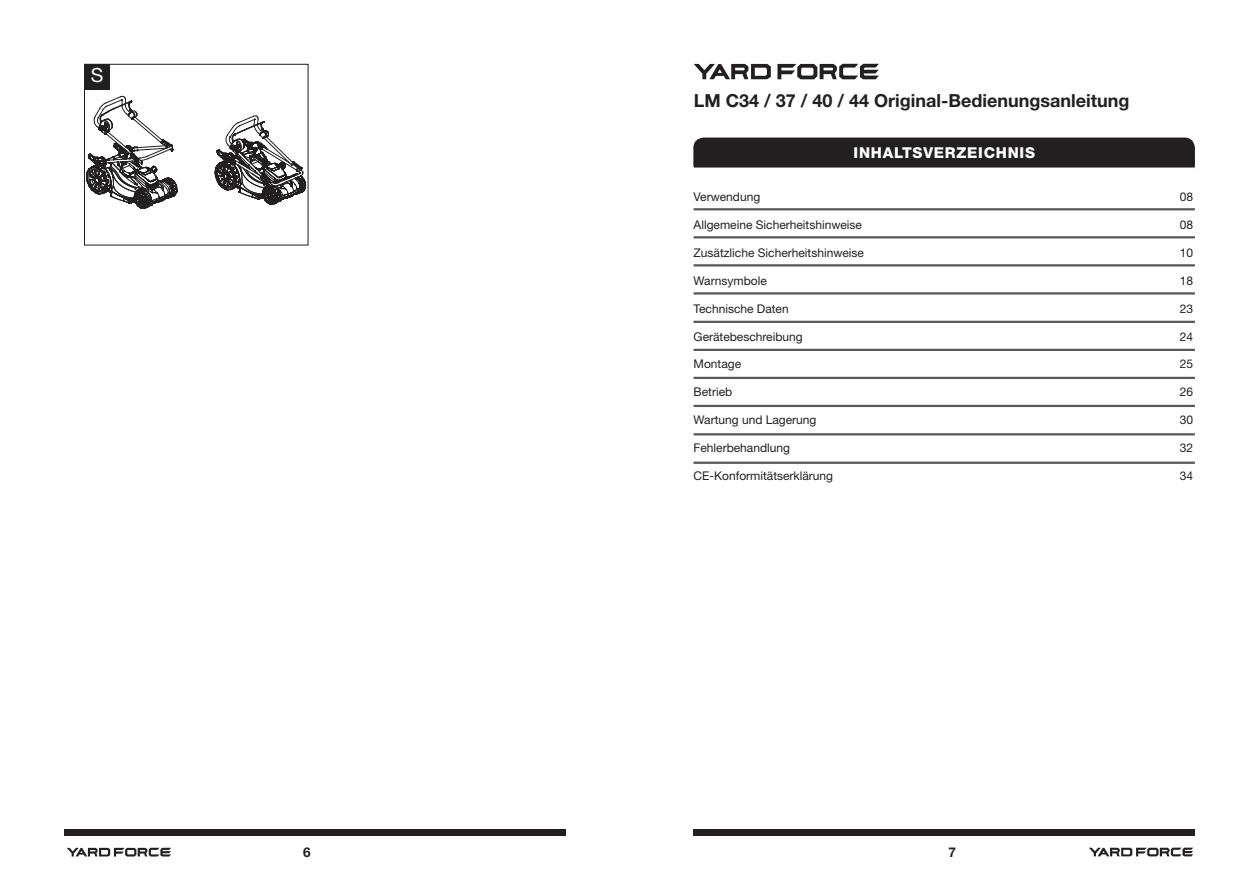
<style>
.page{position:relative;width:1259px;height:893px;background:#fff}
.page>*{position:absolute;margin:0;border:0;box-sizing:border-box;transform-origin:0 0}
.t1{font:19.5px "Helvetica Neue LT Std";color:#fff}
.t2{font:700 18px "Helvetica Neue LT Pro";color:#231f20}
.t3{font:800 15px "Helvetica Neue LT Pro";letter-spacing:.05em;color:#fff}
.t4{font:700 13.5px "Helvetica Neue LT Pro";color:#231f20}
.t5{font:12px "Helvetica Neue LT Std";color:#231f20}
</style>
<div class="page">
<div style="left:64px;top:829px;width:502px;height:7px;background:#231f20"></div>
<div style="left:693px;top:829px;width:502px;height:6px;background:#231f20"></div>
<svg style="left:67px;top:848px;width:104px;height:8px"></svg>
<svg style="left:1089px;top:848px;width:104px;height:8px"></svg>
<svg style="left:777px;top:64px;width:102px;height:15px"></svg>
<svg style="left:694px;top:64px;width:77px;height:15px"></svg>
<div style="left:84px;top:64px;width:26px;height:26px;background:#231f20"></div>
<div style="left:84px;top:64px;width:224px;height:181px;border:1px solid #231f20"></div>
<svg style="left:693px;top:138px;width:502px;height:31px;background:#2e2a2b"></svg>
<hr style="left:693px;top:208px;width:502px;height:2px;background:#57585a">
<hr style="left:693px;top:292px;width:502px;height:3px;background:#57585a">
<hr style="left:693px;top:264px;width:502px;height:2px;background:#57585a">
<hr style="left:693px;top:236px;width:502px;height:2px;background:#57585a">
<hr style="left:693px;top:321px;width:502px;height:2px;background:#57585a">
<hr style="left:693px;top:349px;width:502px;height:2px;background:#57585a">
<hr style="left:693px;top:377px;width:502px;height:2px;background:#57585a">
<hr style="left:693px;top:405px;width:502px;height:2px;background:#57585a">
<hr style="left:693px;top:433px;width:502px;height:2px;background:#57585a">
<hr style="left:693px;top:462px;width:502px;height:2px;background:#57585a">
<svg style="left:86px;top:96px;width:220px;height:113px"></svg>
<p class="t1" style="left:91px;top:64px;width:14px">S</p>
<p class="t2" style="left:693px;top:89px;width:437px">LM C34 / 37 / 40 / 44 Original-Bedienungsanleitung</p>
<p class="t3" style="left:853px;top:144px;width:183px">INHALTSVERZEICHNIS</p>
<p class="t5" style="left:693px;top:190px;width:68px">Verwendung</p>
<p class="t5" style="left:1179px;top:190px;width:15px">08</p>
<p class="t5" style="left:693px;top:218px;width:170px">Allgemeine Sicherheitshinweise</p>
<p class="t5" style="left:1179px;top:218px;width:15px">08</p>
<p class="t5" style="left:693px;top:245px;width:172px">Zusätzliche Sicherheitshinweise</p>
<p class="t5" style="left:1179px;top:245px;width:15px">10</p>
<p class="t5" style="left:693px;top:273px;width:75px">Warnsymbole</p>
<p class="t5" style="left:1179px;top:273px;width:15px">18</p>
<p class="t5" style="left:693px;top:301px;width:97px">Technische Daten</p>
<p class="t5" style="left:1179px;top:301px;width:15px">23</p>
<p class="t5" style="left:693px;top:329px;width:111px">Gerätebeschreibung</p>
<p class="t5" style="left:1179px;top:329px;width:15px">24</p>
<p class="t5" style="left:693px;top:357px;width:49px">Montage</p>
<p class="t5" style="left:1179px;top:357px;width:15px">25</p>
<p class="t5" style="left:693px;top:385px;width:40px">Betrieb</p>
<p class="t5" style="left:1179px;top:385px;width:15px">26</p>
<p class="t5" style="left:693px;top:413px;width:124px">Wartung und Lagerung</p>
<p class="t5" style="left:1179px;top:413px;width:15px">30</p>
<p class="t5" style="left:693px;top:441px;width:98px">Fehlerbehandlung</p>
<p class="t5" style="left:1179px;top:441px;width:15px">32</p>
<p class="t5" style="left:693px;top:469px;width:141px">CE-Konformitätserklärung</p>
<p class="t5" style="left:1179px;top:469px;width:15px">34</p>
<p class="t4" style="left:303px;top:844px;width:9px">6</p>
<p class="t4" style="left:948px;top:844px;width:9px">7</p>
</div>
